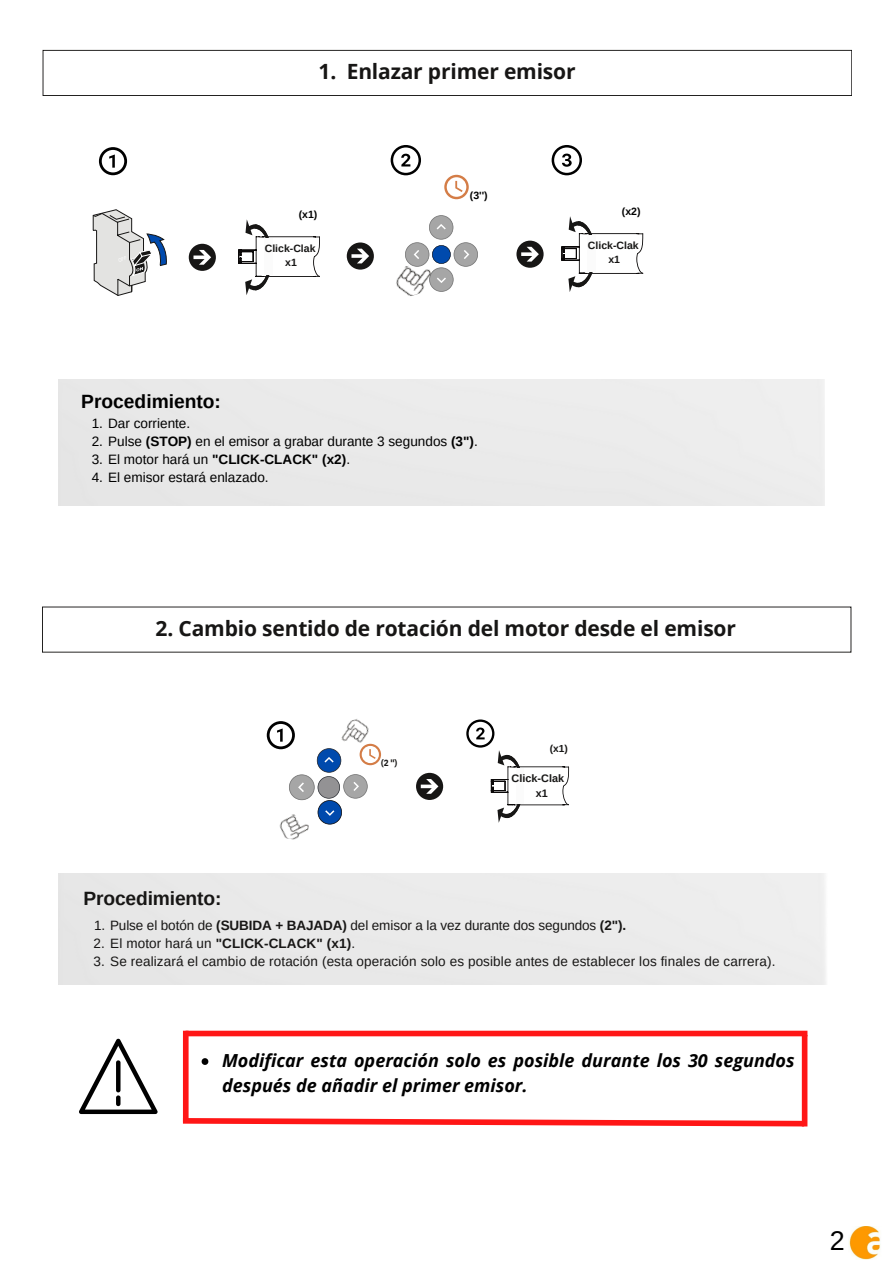
<style>
.page{position:relative;width:893px;height:1264px;background:#fff}
.page>*{position:absolute;margin:0;border:0;box-sizing:border-box;transform-origin:0 0}
.t1{font:27px "Arimo";color:#000}
.t2{font:700 21px "Open Sans";letter-spacing:-.01em;color:#171615}
.t3{font:700 19.2px "Arimo";letter-spacing:-.01em;color:#171615}
.t4{font:700 19.2px "Arimo";color:#000}
.t5{font:italic 700 18px/24.8px "Open Sans";color:#000}
.t6{font:13.5px "Arimo";letter-spacing:.01em;color:#171615}
.t7{font:13.5px "Arimo";color:#000}
.t8{font:13.5px "Arimo";letter-spacing:-.01em;color:#171615}
.t9{font:700 13.5px "Arimo";letter-spacing:.01em;color:#171615}
.t10{font:700 13.5px "Arimo";color:#000}
.t11{font:700 10.8px/14.4px "Arimo";color:#171615}
.t12{font:700 10.5px/14px "Arimo";color:#171615;text-align:center}
.t13{font:700 10.5px "Arimo";color:#000}
.t14{font:700 10.2px "Arimo";color:#171615}
.t15{font:700 9px "IBM Plex Sans Cond";color:#171615}
.s1{font-weight:700}
.s2{font-weight:400}
</style>
<div class="page">
<svg style="left:43px;top:50px;width:809px;height:46px"></svg>
<img style="left:279px;top:824px;width:30px;height:16px">
<svg style="left:416px;top:772px;width:27px;height:28px"></svg>
<svg style="left:466px;top:719px;width:103px;height:103px"></svg>
<img style="left:351px;top:719px;width:9px;height:2px">
<svg style="left:42px;top:606px;width:809px;height:46px"></svg>
<svg style="left:267px;top:721px;width:114px;height:103px"></svg>
<svg style="left:79px;top:1038px;width:78px;height:75px"></svg>
<svg style="left:201px;top:1058px;width:7px;height:6px"></svg>
<div style="left:801px;top:1034px;width:6px;height:92px;background:#ff1616"></div>
<div style="left:183px;top:1030px;width:5px;height:92px;background:#ff1616"></div>
<svg style="left:182px;top:1115px;width:626px;height:12px"></svg>
<div style="left:185px;top:1030px;width:622px;height:6px;background:#ff1616"></div>
<svg style="left:93px;top:209px;width:74px;height:87px"></svg>
<svg style="left:561px;top:216px;width:82px;height:76px"></svg>
<svg style="left:405px;top:215px;width:73px;height:77px"></svg>
<img style="left:396px;top:259px;width:40px;height:37px">
<svg style="left:444px;top:175px;width:24px;height:24px"></svg>
<svg style="left:99px;top:147px;width:28px;height:28px"></svg>
<svg style="left:390px;top:145px;width:31px;height:30px"></svg>
<svg style="left:551px;top:145px;width:31px;height:30px"></svg>
<svg style="left:516px;top:241px;width:27px;height:27px"></svg>
<svg style="left:347px;top:242px;width:27px;height:27px"></svg>
<svg style="left:238px;top:219px;width:82px;height:76px"></svg>
<svg style="left:189px;top:244px;width:27px;height:27px"></svg>
<img style="left:849px;top:1226px;width:32px;height:33px">
<p class="t2" style="left:318px;top:56px;width:258px">1. Enlazar primer emisor</p>
<h1 class="t13" style="left:299px;top:209px;width:20px">(x1)</h1>
<h3 class="t12" style="left:265px;top:241px;width:52px">Click-Clak x1</h3>
<h3 class="t13" style="left:470px;top:189px;width:19px">(3'')</h3>
<h3 class="t13" style="left:622px;top:205px;width:20px">(x2)</h3>
<h1 class="t12" style="left:588px;top:238px;width:52px">Click-Clak x1</h1>
<p class="t4" style="left:81px;top:390px;width:141px">Procedimiento:</p>
<p class="t7" style="left:92px;top:416px;width:100px">1. Dar corriente.</p>
<h4 class="t7" style="left:92px;top:434px;width:387px">2. Pulse <span class="s1">(STOP)</span> en el emisor a grabar durante 3 segundos <span class="s1">(3")</span>.</h4>
<h4 class="t10" style="left:92px;top:452px;width:260px"><span class="s2">3. El motor hará un</span> "CLICK-CLACK" (x2)<span class="s2">.</span></h4>
<p class="t7" style="left:92px;top:470px;width:178px">4. El emisor estará enlazado.</p>
<h4 class="t2" style="left:156px;top:613px;width:582px">2. Cambio sentido de rotación del motor desde el emisor</h4>
<p class="t15" style="left:381px;top:756px;width:18px">(2 '')</p>
<p class="t14" style="left:549px;top:743px;width:20px">(x1)</p>
<p class="t11" style="left:535px;top:771px;width:30px;text-indent:-24px">Click-Clak x1</p>
<h4 class="t3" style="left:83px;top:887px;width:139px">Procedimiento:</h4>
<h4 class="t8" style="left:94px;top:917px;width:533px">1. Pulse el botón de <span class="s1">(SUBIDA + BAJADA)</span> del emisor a la vez durante dos segundos <span class="s1">(2").</span></h4>
<p class="t9" style="left:94px;top:935px;width:263px"><span class="s2">2. El motor hará un</span> "CLICK-CLACK" (x1)<span class="s2">.</span></p>
<p class="t6" style="left:94px;top:953px;width:683px">3. Se realizará el cambio de rotación (esta operación solo es posible antes de establecer los finales de carrera).</p>
<p class="t5" style="left:222px;top:1047px;width:574px">Modificar esta operación solo es posible durante los 30 segundos después de añadir el primer emisor.</p>
<h1 class="t1" style="left:829px;top:1225px;width:16px">2</h1>
</div>
